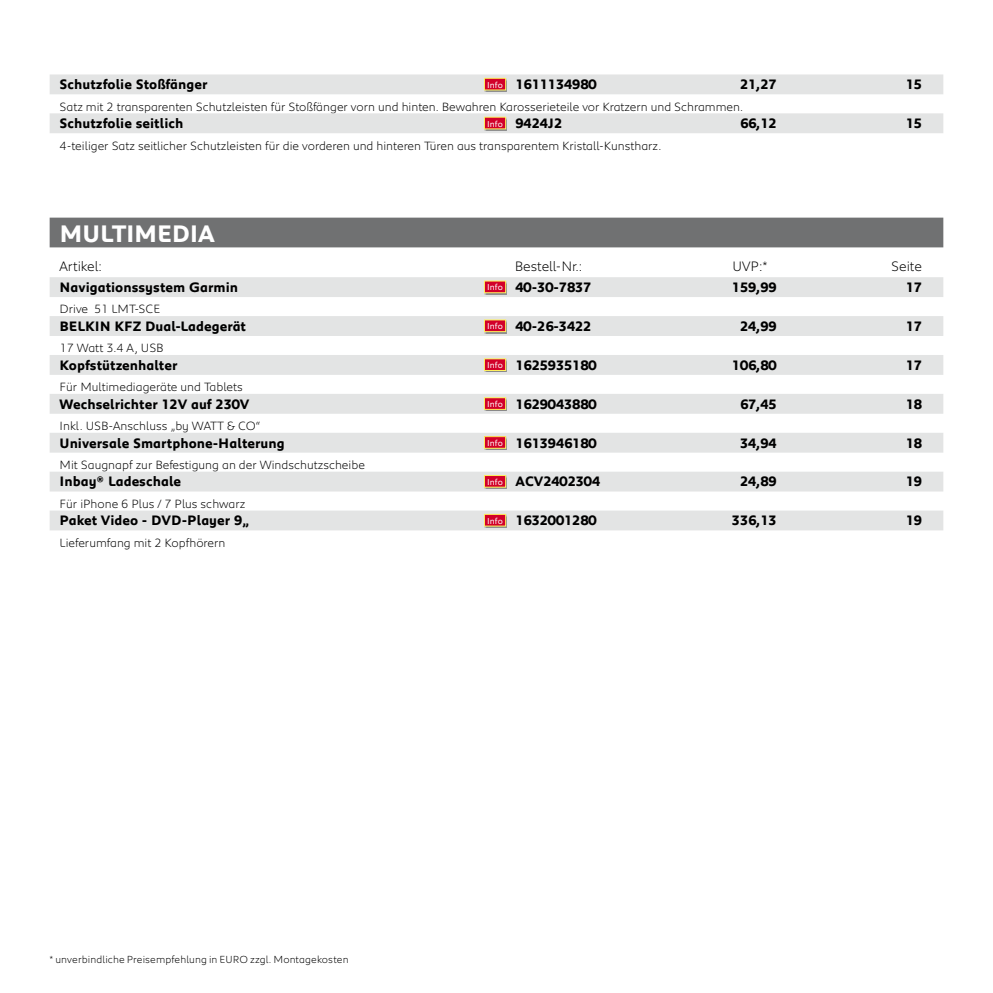
<style>
.page{position:relative;width:993px;height:993px;background:#fff}
.page>*{position:absolute;margin:0;border:0;box-sizing:border-box;transform-origin:0 0}
.t1{font:700 24.5px "Peugeot";letter-spacing:-.01em;color:#fff}
.t2{font:700 14px "Peugeot";color:#000}
.t3{font:300 14px "Peugeot";color:#000}
.t4{font:300 12.25px "Peugeot";color:#000}
.t5{font:300 10.5px "Peugeot";letter-spacing:.01em;color:#000}
.t6{font:8.75px "Peugeot";letter-spacing:.015em;color:#fff}
</style>
<div class="page">
<div style="left:50px;top:74px;width:893px;height:20px;background:#e3e4e4"></div>
<div style="left:484px;top:78px;width:23px;height:13px;background:#000;opacity:.4"></div>
<div style="left:484px;top:78px;width:21px;height:12px;background:#d20029"></div>
<div style="left:484px;top:78px;width:22px;height:12px;border:1px solid #fff05f"></div>
<div style="left:50px;top:113px;width:893px;height:20px;background:#e3e4e4"></div>
<div style="left:484px;top:117px;width:23px;height:13px;background:#000;opacity:.4"></div>
<div style="left:484px;top:117px;width:21px;height:12px;background:#d20029"></div>
<div style="left:484px;top:117px;width:22px;height:12px;border:1px solid #fff05f"></div>
<div style="left:50px;top:217px;width:893px;height:30px;background:#707172"></div>
<div style="left:50px;top:277px;width:893px;height:20px;background:#e3e4e4"></div>
<div style="left:484px;top:281px;width:23px;height:13px;background:#000;opacity:.4"></div>
<div style="left:484px;top:281px;width:21px;height:11px;background:#d20029"></div>
<div style="left:484px;top:280px;width:22px;height:13px;border:1px solid #fff05f"></div>
<div style="left:50px;top:316px;width:893px;height:20px;background:#e3e4e4"></div>
<div style="left:484px;top:320px;width:23px;height:13px;background:#000;opacity:.4"></div>
<div style="left:484px;top:320px;width:21px;height:11px;background:#d20029"></div>
<div style="left:484px;top:319px;width:22px;height:13px;border:1px solid #fff05f"></div>
<div style="left:50px;top:355px;width:893px;height:20px;background:#e3e4e4"></div>
<div style="left:484px;top:359px;width:23px;height:13px;background:#000;opacity:.4"></div>
<div style="left:484px;top:359px;width:21px;height:11px;background:#d20029"></div>
<div style="left:484px;top:358px;width:22px;height:13px;border:1px solid #fff05f"></div>
<div style="left:50px;top:394px;width:893px;height:19px;background:#e3e4e4"></div>
<div style="left:484px;top:397px;width:23px;height:14px;background:#fad859"></div>
<div style="left:484px;top:397px;width:21px;height:12px;background:#d20029"></div>
<div style="left:484px;top:397px;width:22px;height:12px;border:1px solid #fff05f"></div>
<div style="left:50px;top:432px;width:893px;height:20px;background:#e3e4e4"></div>
<div style="left:484px;top:436px;width:23px;height:13px;background:#000;opacity:.4"></div>
<div style="left:484px;top:436px;width:21px;height:12px;background:#d20029"></div>
<div style="left:484px;top:436px;width:22px;height:12px;border:1px solid #fff05f"></div>
<div style="left:50px;top:471px;width:893px;height:20px;background:#e3e4e4"></div>
<div style="left:484px;top:475px;width:23px;height:13px;background:#000;opacity:.4"></div>
<div style="left:484px;top:475px;width:21px;height:12px;background:#d20029"></div>
<div style="left:484px;top:475px;width:22px;height:12px;border:1px solid #fff05f"></div>
<div style="left:50px;top:510px;width:893px;height:20px;background:#e3e4e4"></div>
<div style="left:484px;top:514px;width:23px;height:13px;background:#000;opacity:.4"></div>
<div style="left:484px;top:514px;width:21px;height:12px;background:#d20029"></div>
<div style="left:484px;top:514px;width:22px;height:12px;border:1px solid #fff05f"></div>
<p class="t2" style="left:60px;top:75px;width:149px">Schutzfolie Stoßfänger</p>
<p class="t2" style="left:515px;top:75px;width:82px">1611134980</p>
<p class="t2" style="left:739px;top:75px;width:38px">21,27</p>
<p class="t2" style="left:905px;top:75px;width:18px">15</p>
<p class="t4" style="left:60px;top:98px;width:684px">Satz mit 2 transparenten Schutzleisten für Stoßfänger vorn und hinten. Bewahren Karosserieteile vor Kratzern und Schrammen.</p>
<p class="t6" style="left:487px;top:79px;width:18px">Info</p>
<p class="t2" style="left:60px;top:114px;width:125px">Schutzfolie seitlich</p>
<p class="t2" style="left:515px;top:114px;width:48px">9424J2</p>
<p class="t2" style="left:739px;top:114px;width:38px">66,12</p>
<p class="t2" style="left:905px;top:114px;width:18px">15</p>
<p class="t4" style="left:60px;top:137px;width:603px">4-teiliger Satz seitlicher Schutzleisten für die vorderen und hinteren Türen aus transparentem Kristall-Kunstharz.</p>
<p class="t6" style="left:487px;top:117px;width:18px">Info</p>
<h1 class="t1" style="left:60px;top:217px;width:157px">MULTIMEDIA</h1>
<p class="t3" style="left:60px;top:256px;width:44px">Artikel:</p>
<p class="t3" style="left:514px;top:256px;width:69px">Bestell-Nr.:</p>
<p class="t3" style="left:732px;top:256px;width:37px">UVP:*</p>
<p class="t3" style="left:890px;top:256px;width:32px">Seite</p>
<p class="t2" style="left:60px;top:277px;width:180px">Navigationssystem Garmin</p>
<p class="t2" style="left:515px;top:277px;width:77px">40-30-7837</p>
<p class="t2" style="left:731px;top:277px;width:46px">159,99</p>
<p class="t2" style="left:905px;top:277px;width:18px">17</p>
<p class="t4" style="left:60px;top:300px;width:102px">Drive 51 LMT-SCE</p>
<p class="t6" style="left:487px;top:281px;width:18px">Info</p>
<p class="t2" style="left:60px;top:316px;width:188px">BELKIN KFZ Dual-Ladegerät</p>
<p class="t2" style="left:515px;top:316px;width:77px">40-26-3422</p>
<p class="t2" style="left:739px;top:316px;width:38px">24,99</p>
<p class="t2" style="left:905px;top:316px;width:18px">17</p>
<p class="t4" style="left:60px;top:339px;width:105px">17 Watt 3.4 A, USB</p>
<p class="t6" style="left:487px;top:320px;width:18px">Info</p>
<p class="t2" style="left:60px;top:355px;width:119px">Kopfstützenhalter</p>
<p class="t2" style="left:515px;top:355px;width:82px">1625935180</p>
<p class="t2" style="left:731px;top:355px;width:46px">106,80</p>
<p class="t2" style="left:905px;top:355px;width:18px">17</p>
<p class="t4" style="left:60px;top:378px;width:185px">Für Multimediageräte und Tablets</p>
<p class="t6" style="left:487px;top:359px;width:18px">Info</p>
<p class="t2" style="left:60px;top:394px;width:191px">Wechselrichter 12V auf 230V</p>
<p class="t2" style="left:515px;top:394px;width:82px">1629043880</p>
<p class="t2" style="left:739px;top:394px;width:38px">67,45</p>
<p class="t2" style="left:905px;top:394px;width:18px">18</p>
<p class="t4" style="left:60px;top:417px;width:202px">Inkl. USB-Anschluss „by WATT &amp; CO“</p>
<p class="t6" style="left:487px;top:398px;width:18px">Info</p>
<p class="t2" style="left:60px;top:433px;width:227px">Universale Smartphone-Halterung</p>
<p class="t2" style="left:515px;top:433px;width:82px">1613946180</p>
<p class="t2" style="left:739px;top:433px;width:38px">34,94</p>
<p class="t2" style="left:905px;top:433px;width:18px">18</p>
<p class="t4" style="left:60px;top:456px;width:307px">Mit Saugnapf zur Befestigung an der Windschutzscheibe</p>
<p class="t6" style="left:487px;top:437px;width:18px">Info</p>
<p class="t2" style="left:60px;top:472px;width:123px">Inbay® Ladeschale</p>
<p class="t2" style="left:515px;top:472px;width:86px">ACV2402304</p>
<p class="t2" style="left:739px;top:472px;width:38px">24,89</p>
<p class="t2" style="left:905px;top:472px;width:18px">19</p>
<p class="t4" style="left:60px;top:495px;width:187px">Für iPhone 6 Plus / 7 Plus schwarz</p>
<p class="t6" style="left:487px;top:475px;width:18px">Info</p>
<p class="t2" style="left:60px;top:511px;width:191px">Paket Video - DVD-Player 9„</p>
<p class="t2" style="left:515px;top:511px;width:82px">1632001280</p>
<p class="t2" style="left:731px;top:511px;width:46px">336,13</p>
<p class="t2" style="left:905px;top:511px;width:18px">19</p>
<p class="t4" style="left:60px;top:534px;width:167px">Lieferumfang mit 2 Kopfhörern</p>
<p class="t6" style="left:487px;top:514px;width:18px">Info</p>
<p class="t5" style="left:50px;top:952px;width:300px">* unverbindliche Preisempfehlung in EURO zzgl. Montagekosten</p>
</div>
